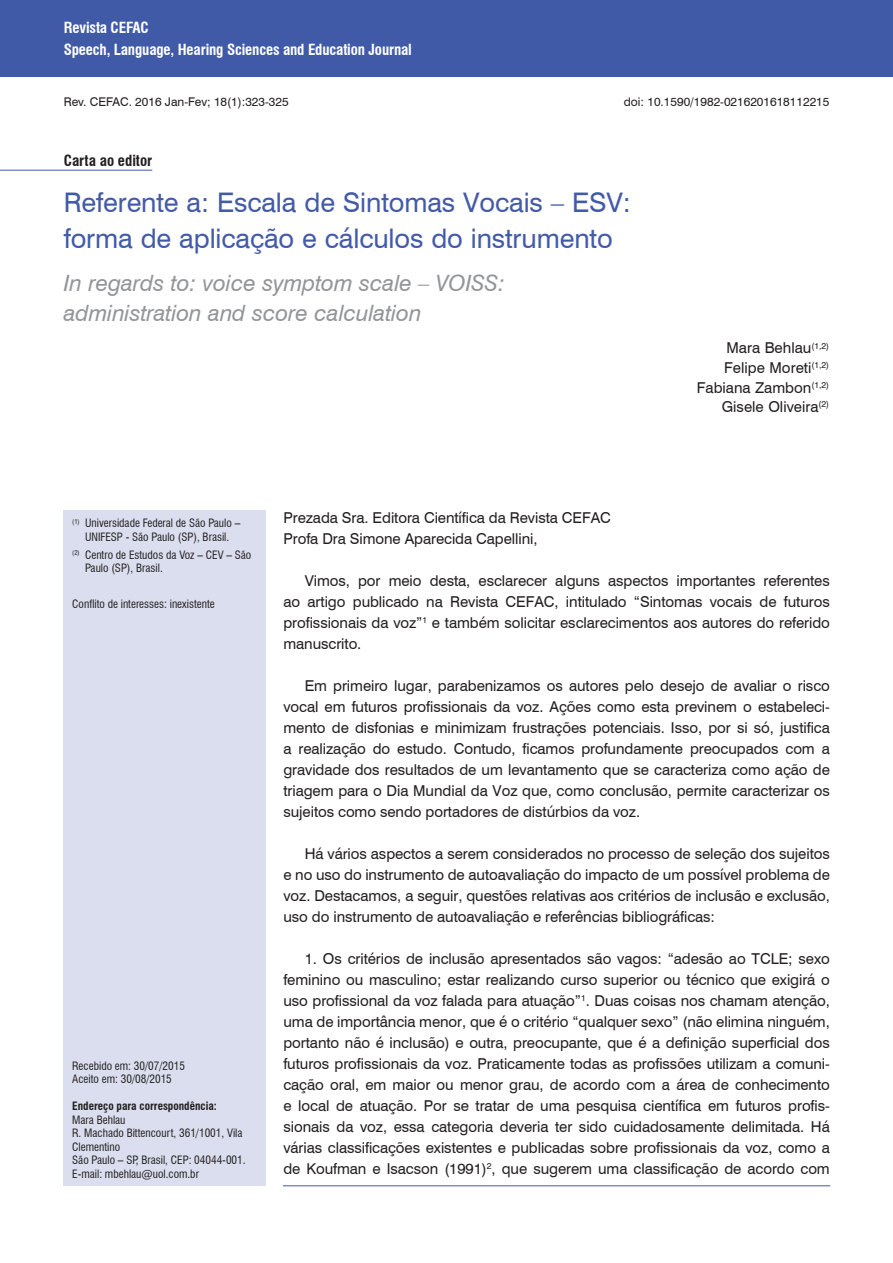
<style>
.page{position:relative;width:893px;height:1263px;background:#fff}
.page>*{position:absolute;margin:0;border:0;box-sizing:border-box;transform-origin:0 0}
.Titulo{font:27px/36px "Swiss 721 BT";letter-spacing:-.005em;color:#435aa8}
.Titulo_ingles{font:italic 22.5px/30px "Swiss 721 BT";letter-spacing:-.005em;color:#939598}
.Corpo_do_texto{font:15px/21px "Swiss 721 BT";letter-spacing:-.005em;color:#231f20;text-align:justify}
.Autor{font:15px "Swiss 721 BT";color:#231f20}
.Resumo{font:700 condensed 15px "Swiss 721 BT";letter-spacing:-.01em;color:#fff}
.Tipo_de_artigo{font:700 condensed 15px "Swiss 721 BT";color:#231f20}
.Legenda_bibliográfi{font:12px "Swiss 721 BT";color:#231f20}
.Notas{font:12px "Swiss 721 BT";color:#231f20}
.Endereço{font:condensed 11.25px/13.5px "Swiss 721 BT";color:#231f20}
.Notas-2{font:condensed 11.25px/13.5px "Swiss 721 BT";color:#231f20;text-align:center}
.Endereço-2{font:700 condensed 11.25px "Swiss 721 BT";color:#231f20}
</style>
<div class="page">
<div style="left:64px;top:510px;width:202px;height:676px;background:#dadeee"></div>
<hr style="left:283px;top:1185px;width:547px;height:1px;background:#435aa8">
<hr style="left:0;top:170px;width:152px;height:1px;background:#435aa8">
<div style="left:0;top:0;width:893px;height:77px;background:#405aa8"></div>
<p class="Resumo" style="left:64px;top:18px;width:87px">Revista CEFAC</p>
<p class="Resumo" style="left:64px;top:41px;width:350px">Speech, Language, Hearing Sciences and Education Journal</p>
<p class="Legenda_bibliográfi" style="left:64px;top:93px;width:226px">Rev. CEFAC. 2016 Jan-Fev; 18(1):323-325</p>
<p class="Tipo_de_artigo" style="left:64px;top:152px;width:90px">Carta ao editor</p>
<p class="Notas" style="left:624px;top:93px;width:207px">doi: 10.1590/1982-0216201618112215</p>
<p class="Titulo" style="left:64px;top:184px;width:569px">Referente a: Escala de Sintomas Vocais – ESV: forma de aplicação e cálculos do instrumento</p>
<p class="Titulo_ingles" style="left:64px;top:268px;width:442px">In regards to: voice symptom scale – VOISS: administration and score calculation</p>
<p class="Autor" style="left:726px;top:338px;width:104px">Mara Behlau<sup>(1,2)</sup></p>
<p class="Autor" style="left:724px;top:357px;width:106px">Felipe Moreti<sup>(1,2)</sup></p>
<p class="Autor" style="left:697px;top:377px;width:134px">Fabiana Zambon<sup>(1,2)</sup></p>
<p class="Autor" style="left:722px;top:396px;width:109px">Gisele Oliveira<sup>(2)</sup></p>
<p class="Notas-2" style="left:72px;top:517px;width:170px"><sup>(1)</sup> Universidade Federal de São Paulo –<br>UNIFESP - São Paulo (SP), Brasil.</p>
<p class="Notas-2" style="left:85px;top:548px;width:168px;text-align:left;text-indent:-13px"><sup>(2)</sup> Centro de Estudos da Voz – CEV – São<br>Paulo (SP), Brasil.</p>
<p class="Notas-2" style="left:72px;top:597px;width:144px">Conflito de interesses: inexistente</p>
<p class="Endereço" style="left:72px;top:1059px;width:114px">Recebido em: 30/07/2015</p>
<p class="Endereço" style="left:72px;top:1072px;width:101px">Aceito em: 30/08/2015</p>
<p class="Endereço-2" style="left:72px;top:1099px;width:146px">Endereço para correspondência:</p>
<p class="Endereço" style="left:72px;top:1113px;width:55px">Mara Behlau</p>
<p class="Endereço" style="left:72px;top:1126px;width:172px">R. Machado Bittencourt, 361/1001, Vila<br>Clementino</p>
<p class="Endereço" style="left:72px;top:1153px;width:175px">São Paulo – SP, Brasil, CEP: 04044-001.</p>
<p class="Endereço" style="left:72px;top:1167px;width:128px">E-mail: mbehlau@uol.com.br</p>
<p class="Corpo_do_texto" style="left:283px;top:506px;width:329px">Prezada Sra. Editora Científica da Revista CEFAC</p>
<p class="Corpo_do_texto" style="left:283px;top:527px;width:256px">Profa Dra Simone Aparecida Capellini,</p>
<p class="Corpo_do_texto" style="left:283px;top:569px;width:548px;text-indent:21px">Vimos, por meio desta, esclarecer alguns aspectos importantes referentes ao artigo publicado na Revista CEFAC, intitulado “Sintomas vocais de futuros profissionais da voz”<sup>1</sup> e também solicitar esclarecimentos aos autores do referido manuscrito.</p>
<p class="Corpo_do_texto" style="left:283px;top:674px;width:548px;text-indent:21px">Em primeiro lugar, parabenizamos os autores pelo desejo de avaliar o risco vocal em futuros profissionais da voz. Ações como esta previnem o estabeleci&shy;mento de disfonias e minimizam frustrações potenciais. Isso, por si só, justifica a realização do estudo. Contudo, ficamos profundamente preocupados com a gravidade dos resultados de um levantamento que se caracteriza como ação de triagem para o Dia Mundial da Voz que, como conclusão, permite caracterizar os sujeitos como sendo portadores de distúrbios da voz.</p>
<p class="Corpo_do_texto" style="left:283px;top:842px;width:548px;text-indent:21px">Há vários aspectos a serem considerados no processo de seleção dos sujeitos e no uso do instrumento de autoavaliação do impacto de um possível problema de voz. Destacamos, a seguir, questões relativas aos critérios de inclusão e exclusão, uso do instrumento de autoavaliação e referências bibliográficas:</p>
<p class="Corpo_do_texto" style="left:283px;top:947px;width:548px;text-indent:21px">1. Os critérios de inclusão apresentados são vagos: “adesão ao TCLE; sexo feminino ou masculino; estar realizando curso superior ou técnico que exigirá o uso profissional da voz falada para atuação”<sup>1</sup>. Duas coisas nos chamam atenção, uma de importância menor, que é o critério “qualquer sexo” (não elimina ninguém, portanto não é inclusão) e outra, preocupante, que é a definição superficial dos futuros profissionais da voz. Praticamente todas as profissões utilizam a comuni&shy;cação oral, em maior ou menor grau, de acordo com a área de conhecimento e local de atuação. Por se tratar de uma pesquisa científica em futuros profis&shy;sionais da voz, essa categoria deveria ter sido cuidadosamente delimitada. Há várias classificações existentes e publicadas sobre profissionais da voz, como a de Koufman e Isacson (1991)<sup>2</sup>, que sugerem uma classificação de acordo com</p>
</div>
